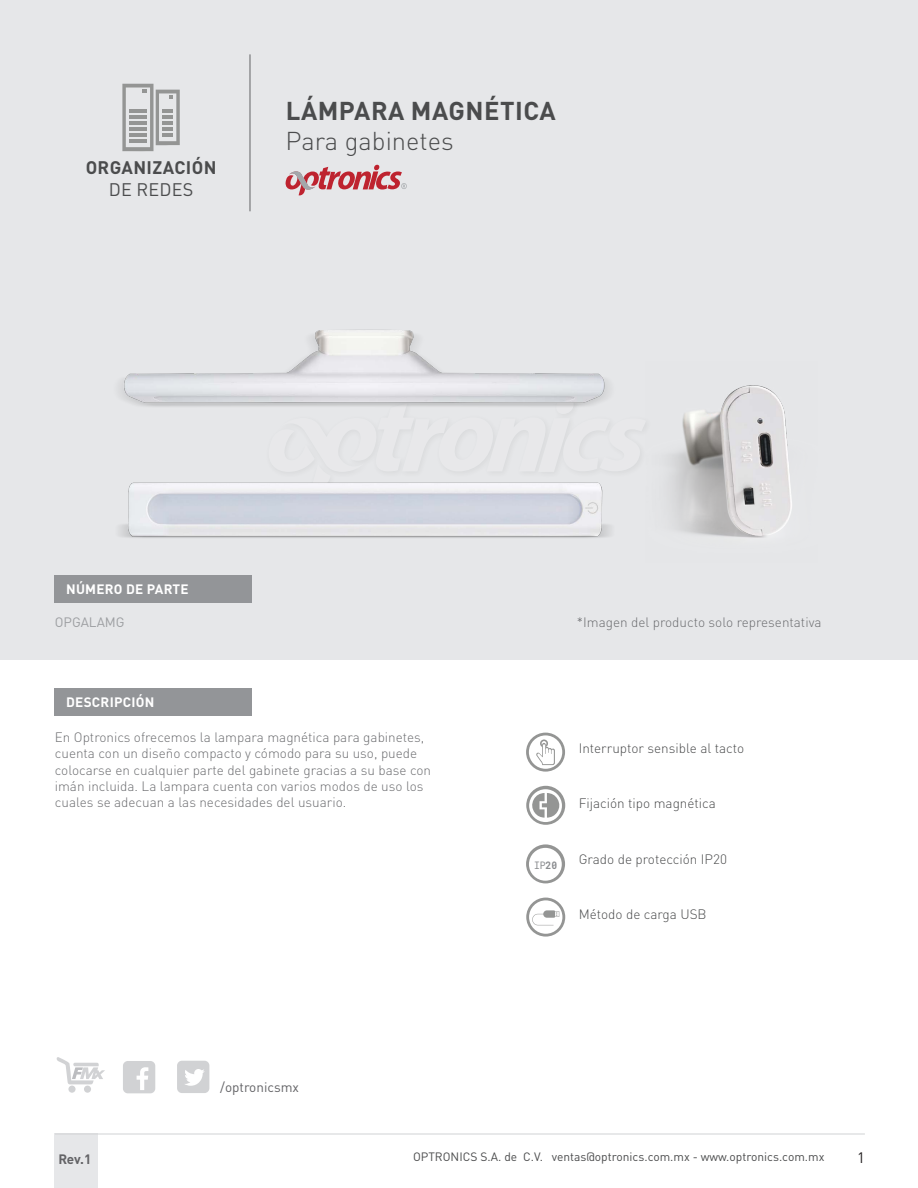
<style>
.page{position:relative;width:918px;height:1188px;background:#fff}
.page>*{position:absolute;margin:0;border:0;box-sizing:border-box;transform-origin:0 0}
.t1{font:700 25.5px "DIN Pro";letter-spacing:.02em;color:#4b4c4d}
.t2{font:300 25.5px "DIN Pro";color:#4b4c4d}
.t3{font:700 18px "DIN Pro";letter-spacing:.02em;color:#4b4c4d}
.t4{font:18px "DIN Pro";letter-spacing:.01em;color:#4b4c4d}
.t5{font:15px "DIN Pro";color:#231f20}
.t6{font:300 13.5px/16.2px "DIN Pro";color:#6c6d70}
.t7{font:300 13.5px "DIN Pro";color:#4b4c4d}
.t8{font:700 13.5px "DIN Pro";letter-spacing:.02em;color:#fff}
.t9{font:13.5px "DIN Pro";color:#636366}
.t10{font:13.5px "DIN Pro";color:#9d9fa2}
.t11{font:700 13.5px "DIN Pro";color:#636366}
.t12{font:12px "DIN Pro";color:#4b4c4d}
.t13{font:10.35px "Roboto Mono";color:#8a8c8f;scale:.93 1}
.s1{font-weight:700}
</style>
<div class="page">
<div style="left:1px;top:0;width:917px;height:660px;background:#e6e7e9"></div>
<div style="left:54px;top:1134px;width:44px;height:54px;background:#e6e7e9"></div>
<hr style="left:55px;top:1134px;width:810px;height:1px;background:#d1d2d4">
<hr style="left:250px;top:54px;width:1px;height:157px;background:#636366">
<svg style="left:285px;top:165px;width:122px;height:30px"></svg>
<svg style="left:122px;top:84px;width:58px;height:67px"></svg>
<div style="left:54px;top:575px;width:198px;height:27px;background:#939598"></div>
<div style="left:68px;top:1086px;width:8px;height:7px;background:#d1d2d4;border-radius:50%"></div>
<div style="left:84px;top:1086px;width:7px;height:7px;background:#d1d2d4;border-radius:50%"></div>
<svg style="left:56px;top:1057px;width:49px;height:27px"></svg>
<div style="left:123px;top:1061px;width:32px;height:32px;background:#d1d2d4;border-radius:5px"></div>
<svg style="left:137px;top:1067px;width:11px;height:23px"></svg>
<div style="left:177px;top:1061px;width:32px;height:32px;background:#d1d2d4;border-radius:5px"></div>
<svg style="left:185px;top:1069px;width:20px;height:17px"></svg>
<div style="left:54px;top:688px;width:197px;height:27px;background:#939598"></div>
<svg style="left:526px;top:898px;width:39px;height:39px"></svg>
<svg style="left:526px;top:844px;width:39px;height:39px"></svg>
<svg style="left:526px;top:733px;width:39px;height:39px"></svg>
<svg style="left:526px;top:786px;width:39px;height:39px"></svg>
<img style="left:119px;top:444px;width:518px;height:94px">
<img style="left:119px;top:329px;width:510px;height:112px">
<img style="left:669px;top:385px;width:123px;height:153px">
<h2 class="t3" style="left:86px;top:153px;width:132px">ORGANIZACIÓN</h2>
<h2 class="t4" style="left:109px;top:177px;width:86px">DE REDES</h2>
<h1 class="t1" style="left:286px;top:89px;width:272px">LÁMPARA MAGNÉTICA</h1>
<h1 class="t2" style="left:286px;top:121px;width:170px">Para gabinetes</h1>
<p class="t8" style="left:66px;top:578px;width:124px">NÚMERO DE PARTE</p>
<p class="t10" style="left:55px;top:613px;width:71px">OPGALAMG</p>
<p class="t8" style="left:66px;top:691px;width:90px">DESCRIPCIÓN</p>
<p class="t6" style="left:55px;top:728px;width:378px">En Optronics ofrecemos la lampara magnética para gabinetes, cuenta con un diseño compacto y cómodo para su uso, puede colocarse en cualquier parte del gabinete gracias a su base con imán incluida. La lampara cuenta con varios modos de uso los cuales se adecuan a las necesidades del usuario.</p>
<p class="t9" style="left:220px;top:1078px;width:80px">/optronicsmx</p>
<p class="t6" style="left:577px;top:613px;width:246px">*Imagen del producto solo representativa</p>
<p class="t13" style="left:534px;top:858px;width:26px">IP<span class="s1">20</span></p>
<p class="t7" style="left:579px;top:737px;width:167px">Interruptor sensible al tacto</p>
<p class="t7" style="left:579px;top:793px;width:139px">Fijación tipo magnética</p>
<p class="t7" style="left:579px;top:848px;width:150px">Grado de protección IP20</p>
<p class="t7" style="left:579px;top:904px;width:130px">Método de carga USB</p>
<p class="t11" style="left:58px;top:1148px;width:34px">Rev.1</p>
<p class="t12" style="left:413px;top:1149px;width:413px">OPTRONICS S.A. de C.V. ventas@optronics.com.mx - www.optronics.com.mx</p>
<p class="t5" style="left:857px;top:1148px;width:9px">1</p>
</div>
